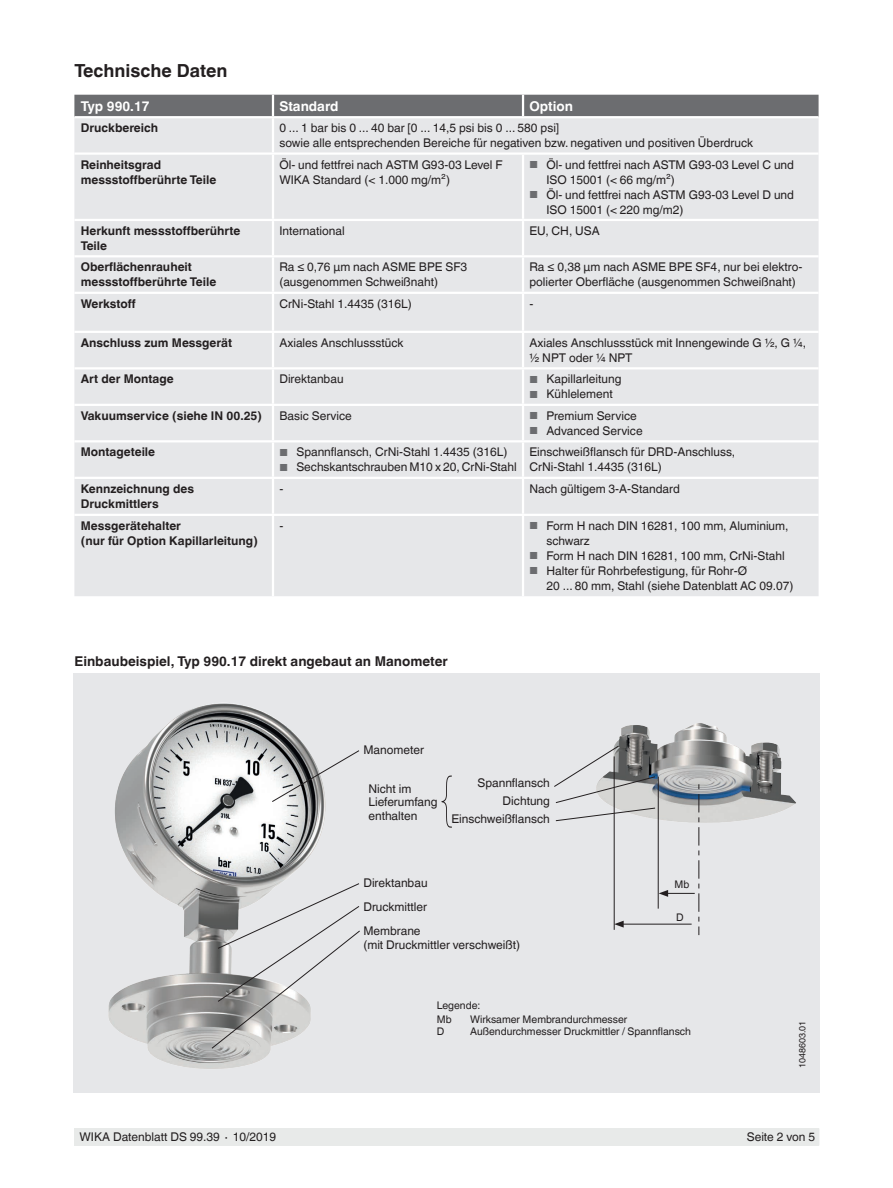
<style>
.page{position:relative;width:893px;height:1188px;background:#fff}
.page>*{position:absolute;margin:0;border:0;box-sizing:border-box;transform-origin:0 0}
.t1{font:700 18px "Helvetica World";color:#231f20}
.t2{font:700 13.5px "Helvetica World";color:#231f20}
.t3{font:700 13.5px "Helvetica World";color:#fff}
.t4{font:12px/15px "Helvetica World";color:#231f20}
.t5{font:700 12px/15px "Helvetica World";color:#231f20}
.t6{font:10.5px/13.5px "Helvetica World";color:#231f20}
.t7{font:9px "Helvetica World";color:#231f20}
.s1{font-size:10.2px;color:#6c6d70}
</style>
<div class="page">
<div style="left:75px;top:1128px;width:744px;height:17px;background:#e8eae9"></div>
<div style="left:74px;top:673px;width:746px;height:420px;background:#e6e7e9"></div>
<img style="left:108px;top:703px;width:218px;height:366px">
<img style="left:615px;top:723px;width:181px;height:150px">
<div style="left:74px;top:95px;width:745px;height:21px;background:#6c6d70"></div>
<div style="left:74px;top:118px;width:745px;height:478px;background:#e6e7e9"></div>
<hr style="left:272px;top:95px;width:2px;height:21px;background:#fff">
<hr style="left:522px;top:95px;width:2px;height:21px;background:#fff">
<hr style="left:272px;top:118px;width:2px;height:34px;background:#fff">
<hr style="left:272px;top:369px;width:2px;height:35px;background:#fff">
<hr style="left:522px;top:369px;width:2px;height:35px;background:#fff">
<hr style="left:272px;top:406px;width:2px;height:34px;background:#fff">
<hr style="left:522px;top:406px;width:2px;height:34px;background:#fff">
<hr style="left:272px;top:442px;width:2px;height:35px;background:#fff">
<hr style="left:522px;top:442px;width:2px;height:35px;background:#fff">
<hr style="left:272px;top:479px;width:2px;height:35px;background:#fff">
<hr style="left:522px;top:479px;width:2px;height:35px;background:#fff">
<hr style="left:272px;top:516px;width:2px;height:80px;background:#fff">
<hr style="left:522px;top:516px;width:2px;height:80px;background:#fff">
<hr style="left:522px;top:155px;width:2px;height:64px;background:#fff">
<hr style="left:522px;top:221px;width:2px;height:34px;background:#fff">
<hr style="left:522px;top:257px;width:2px;height:35px;background:#fff">
<hr style="left:522px;top:294px;width:2px;height:37px;background:#fff">
<hr style="left:522px;top:333px;width:2px;height:34px;background:#fff">
<hr style="left:272px;top:155px;width:2px;height:64px;background:#fff">
<hr style="left:272px;top:221px;width:2px;height:34px;background:#fff">
<hr style="left:272px;top:257px;width:2px;height:35px;background:#fff">
<hr style="left:272px;top:294px;width:2px;height:37px;background:#fff">
<hr style="left:272px;top:333px;width:2px;height:34px;background:#fff">
<hr style="left:74px;top:152px;width:199px;height:3px;background:#fff">
<hr style="left:74px;top:219px;width:199px;height:2px;background:#fff">
<hr style="left:273px;top:219px;width:250px;height:2px;background:#fff">
<hr style="left:523px;top:219px;width:296px;height:2px;background:#fff">
<hr style="left:74px;top:255px;width:199px;height:2px;background:#fff">
<hr style="left:273px;top:255px;width:250px;height:2px;background:#fff">
<hr style="left:523px;top:255px;width:296px;height:2px;background:#fff">
<hr style="left:74px;top:292px;width:199px;height:2px;background:#fff">
<hr style="left:273px;top:292px;width:250px;height:2px;background:#fff">
<hr style="left:523px;top:292px;width:296px;height:2px;background:#fff">
<hr style="left:74px;top:331px;width:199px;height:2px;background:#fff">
<hr style="left:273px;top:331px;width:250px;height:2px;background:#fff">
<hr style="left:523px;top:331px;width:296px;height:2px;background:#fff">
<hr style="left:74px;top:367px;width:199px;height:2px;background:#fff">
<hr style="left:273px;top:367px;width:250px;height:2px;background:#fff">
<hr style="left:523px;top:367px;width:296px;height:2px;background:#fff">
<hr style="left:74px;top:404px;width:199px;height:2px;background:#fff">
<hr style="left:273px;top:404px;width:250px;height:2px;background:#fff">
<hr style="left:523px;top:404px;width:296px;height:2px;background:#fff">
<hr style="left:74px;top:440px;width:199px;height:2px;background:#fff">
<hr style="left:273px;top:440px;width:250px;height:2px;background:#fff">
<hr style="left:523px;top:440px;width:296px;height:2px;background:#fff">
<hr style="left:74px;top:477px;width:199px;height:2px;background:#fff">
<hr style="left:273px;top:477px;width:250px;height:2px;background:#fff">
<hr style="left:523px;top:477px;width:296px;height:2px;background:#fff">
<hr style="left:74px;top:514px;width:199px;height:2px;background:#fff">
<hr style="left:273px;top:514px;width:250px;height:2px;background:#fff">
<hr style="left:523px;top:514px;width:296px;height:2px;background:#fff">
<hr style="left:273px;top:152px;width:250px;height:3px;background:#fff">
<hr style="left:523px;top:152px;width:296px;height:3px;background:#fff">
<svg style="left:441px;top:775px;width:11px;height:53px"></svg>
<svg style="left:272px;top:750px;width:87px;height:52px"></svg>
<svg style="left:211px;top:883px;width:149px;height:166px"></svg>
<svg style="left:554px;top:745px;width:145px;height:190px"></svg>
<h1 class="t1" style="left:74px;top:60px;width:155px">Technische Daten</h1>
<p class="t3" style="left:81px;top:98px;width:70px">Typ 990.17</p>
<p class="t3" style="left:279px;top:98px;width:61px">Standard</p>
<p class="t3" style="left:529px;top:98px;width:45px">Option</p>
<p class="t5" style="left:81px;top:121px;width:79px">Druckbereich</p>
<p class="t4" style="left:279px;top:121px;width:475px">0 ... 1 bar bis 0 ... 40 bar [0 ... 14,5 psi bis 0 ... 580 psi]<br>sowie alle entsprechenden Bereiche für negativen bzw. negativen und positiven Überdruck</p>
<p class="t5" style="left:81px;top:157px;width:137px">Reinheitsgrad messstoffberührte Teile</p>
<p class="t4" style="left:279px;top:157px;width:225px">Öl- und fettfrei nach ASTM G93-03 Level F<br>WIKA Standard (&lt; 1.000 mg/m²)</p>
<p class="t4" style="left:546px;top:157px;width:249px;text-indent:-17px"><span class="s1">■</span> Öl- und fettfrei nach ASTM G93-03 Level C und<br>ISO 15001 (&lt; 66 mg/m²)</p>
<p class="t4" style="left:546px;top:187px;width:249px;text-indent:-17px"><span class="s1">■</span> Öl- und fettfrei nach ASTM G93-03 Level D und<br>ISO 15001 (&lt; 220 mg/m2)</p>
<p class="t5" style="left:81px;top:223px;width:161px">Herkunft messstoffberührte<br>Teile</p>
<p class="t4" style="left:279px;top:223px;width:67px">International</p>
<p class="t4" style="left:529px;top:223px;width:72px">EU, CH, USA</p>
<p class="t5" style="left:81px;top:260px;width:137px">Oberflächenrauheit messstoffberührte Teile</p>
<p class="t4" style="left:279px;top:260px;width:189px">Ra ≤ 0,76 μm nach ASME BPE SF3 (ausgenommen Schweißnaht)</p>
<p class="t4" style="left:529px;top:260px;width:274px">Ra ≤ 0,38 μm nach ASME BPE SF4, nur bei elektro&shy;polierter Oberfläche (ausgenommen Schweißnaht)</p>
<p class="t5" style="left:81px;top:296px;width:56px">Werkstoff</p>
<p class="t4" style="left:279px;top:296px;width:134px">CrNi-Stahl 1.4435 (316L)</p>
<p class="t4" style="left:529px;top:296px;width:5px">-</p>
<p class="t5" style="left:81px;top:335px;width:153px">Anschluss zum Messgerät</p>
<p class="t4" style="left:279px;top:335px;width:126px">Axiales Anschlussstück</p>
<p class="t4" style="left:529px;top:335px;width:278px">Axiales Anschlussstück mit Innengewinde G 1/2, G 1/4,<br>1/2 NPT oder 1/4 NPT</p>
<p class="t5" style="left:81px;top:372px;width:94px">Art der Montage</p>
<p class="t4" style="left:279px;top:372px;width:66px">Direktanbau</p>
<p class="t4" style="left:529px;top:372px;width:94px"><span class="s1">■</span> Kapillarleitung</p>
<p class="t4" style="left:529px;top:387px;width:85px"><span class="s1">■</span> Kühlelement</p>
<p class="t5" style="left:81px;top:408px;width:183px">Vakuumservice (siehe IN 00.25)</p>
<p class="t4" style="left:279px;top:408px;width:74px">Basic Service</p>
<p class="t4" style="left:529px;top:408px;width:109px"><span class="s1">■</span> Premium Service</p>
<p class="t4" style="left:529px;top:423px;width:115px"><span class="s1">■</span> Advanced Service</p>
<p class="t5" style="left:81px;top:445px;width:76px">Montageteile</p>
<p class="t4" style="left:279px;top:445px;width:230px"><span class="s1">■</span> Spannflansch, CrNi-Stahl 1.4435 (316L)</p>
<p class="t4" style="left:279px;top:460px;width:239px"><span class="s1">■</span> Sechskantschrauben M10 x 20, CrNi-Stahl</p>
<p class="t4" style="left:529px;top:445px;width:207px">Einschweißflansch für DRD-Anschluss,<br>CrNi-Stahl 1.4435 (316L)</p>
<p class="t5" style="left:81px;top:481px;width:115px">Kennzeichnung des<br>Druckmittlers</p>
<p class="t4" style="left:279px;top:481px;width:5px">-</p>
<p class="t4" style="left:529px;top:481px;width:152px">Nach gültigem 3-A-Standard</p>
<p class="t5" style="left:81px;top:518px;width:179px">Messgerätehalter<br>(nur für Option Kapillarleitung)</p>
<p class="t4" style="left:279px;top:518px;width:5px">-</p>
<p class="t4" style="left:546px;top:518px;width:244px;text-indent:-17px"><span class="s1">■</span> Form H nach DIN 16281, 100 mm, Aluminium, schwarz</p>
<p class="t4" style="left:529px;top:548px;width:257px"><span class="s1">■</span> Form H nach DIN 16281, 100 mm, CrNi-Stahl</p>
<p class="t4" style="left:546px;top:563px;width:249px;text-indent:-17px"><span class="s1">■</span> Halter für Rohrbefestigung, für Rohr-Ø<br>20 ... 80 mm, Stahl (siehe Datenblatt AC 09.07)</p>
<p class="t2" style="left:74px;top:654px;width:375px">Einbaubeispiel, Typ 990.17 direkt angebaut an Manometer</p>
<p class="t4" style="left:363px;top:742px;width:62px">Manometer</p>
<p class="t4" style="left:368px;top:782px;width:71px;line-height:13.5px">Nicht im<br>Lieferumfang enthalten</p>
<p class="t4" style="left:451px;top:774px;width:100px;line-height:18px;text-align:right">Spannflansch<br>Dichtung<br>Einschweißflansch</p>
<p class="t4" style="left:363px;top:871px;width:66px;line-height:24px;text-align:justify">Direktanbau Druckmittler Membrane</p>
<p class="t4" style="left:363px;top:937px;width:158px">(mit Druckmittler verschweißt)</p>
<p class="t6" style="left:437px;top:999px;width:45px">Legende:<br>Mb</p>
<p class="t6" style="left:470px;top:1012px;width:159px">Wirksamer Membrandurchmesser</p>
<p class="t6" style="left:675px;top:878px;width:16px">Mb</p>
<p class="t6" style="left:676px;top:910px;width:9px">D</p>
<p class="t6" style="left:437px;top:1025px;width:9px">D</p>
<p class="t6" style="left:470px;top:1025px;width:222px">Außendurchmesser Druckmittler / Spannflansch</p>
<p class="t7" style="left:797px;top:1068px;width:49px;rotate:-90deg">1048603.01</p>
<p class="t4" style="left:80px;top:1130px;width:198px">WIKA Datenblatt DS 99.39 ∙ 10/2019</p>
<p class="t4" style="left:747px;top:1130px;width:70px">Seite 2 von 5</p>
</div>
